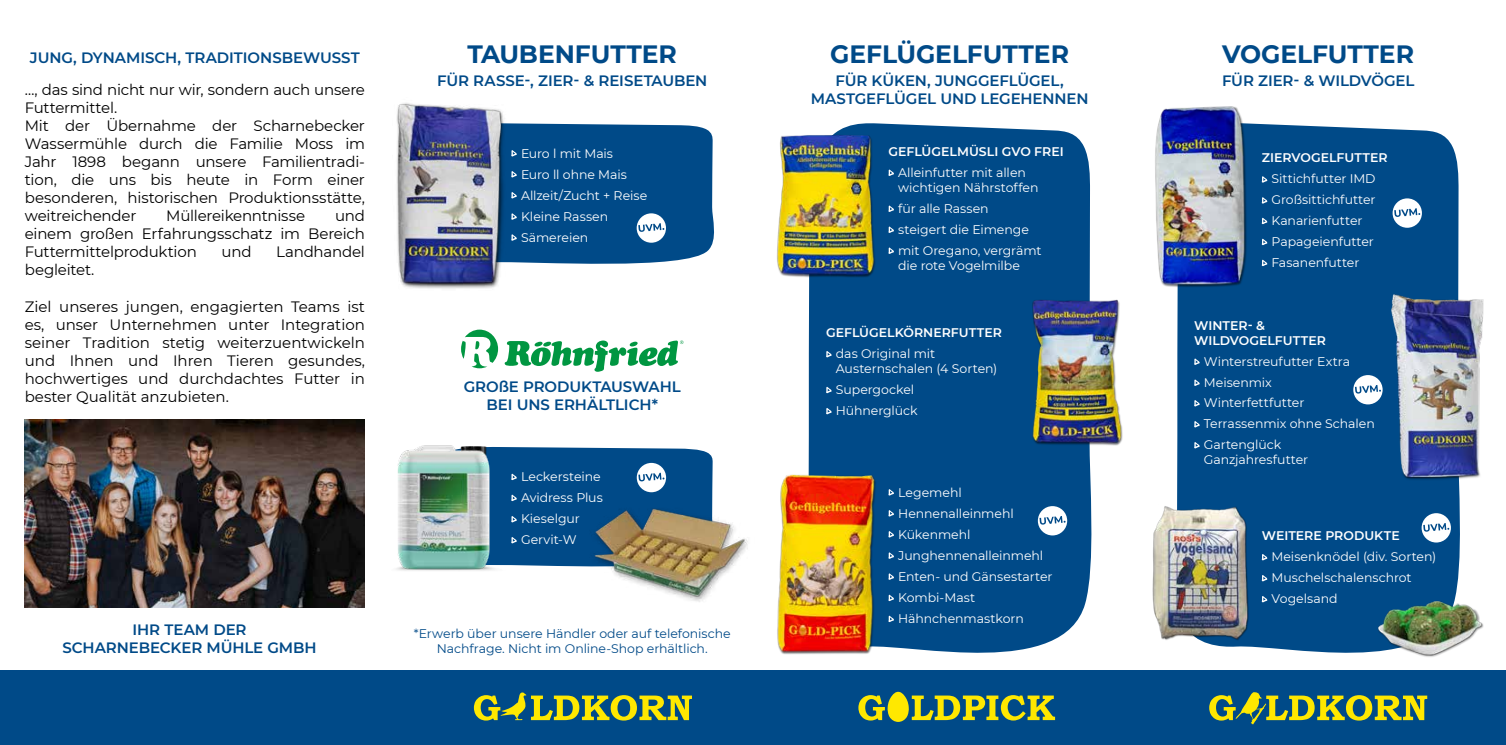
<style>
.page{position:relative;width:1506px;height:745px;background:#fff}
.page>*{position:absolute;margin:0;border:0;box-sizing:border-box;transform-origin:0 0}
.t1{font:700 25px "Montserrat";letter-spacing:-.005em;color:#004a88}
.t2{font:15px/18px "Montserrat";letter-spacing:-.015em;color:#000;text-align:justify}
.t3{font:600 15px/18px "Montserrat";letter-spacing:-.01em;color:#004a88;text-align:center}
.t4{font:12.5px/21px "Montserrat";letter-spacing:-.005em;color:#fff}
.t5{font:600 12.5px/15px "Montserrat";color:#fff}
.t6{font:12.5px/15px "Montserrat";letter-spacing:-.005em;color:#004a88;text-align:center}
</style>
<div class="page">
<div style="left:0;top:670px;width:1506px;height:74px;background:#004a88"></div>
<svg style="left:474px;top:692px;width:218px;height:28px"></svg>
<svg style="left:1209px;top:692px;width:218px;height:32px"></svg>
<svg style="left:858px;top:691px;width:197px;height:30px"></svg>
<div style="left:1177px;top:123px;width:283px;height:530px;background:#004a88"></div>
<div style="left:808px;top:123px;width:284px;height:530px;background:#004a88"></div>
<img style="left:1155px;top:106px;width:101px;height:189px">
<svg style="left:888px;top:169px;width:6px;height:7px"></svg>
<svg style="left:888px;top:205px;width:6px;height:7px"></svg>
<svg style="left:888px;top:226px;width:6px;height:7px"></svg>
<svg style="left:888px;top:247px;width:6px;height:7px"></svg>
<svg style="left:826px;top:350px;width:6px;height:7px"></svg>
<svg style="left:826px;top:386px;width:6px;height:7px"></svg>
<svg style="left:826px;top:407px;width:6px;height:7px"></svg>
<div style="left:1422px;top:513px;width:29px;height:29px;background:#fff;border-radius:50%"></div>
<svg style="left:1423px;top:523px;width:26px;height:8px"></svg>
<div style="left:1393px;top:198px;width:29px;height:29px;background:#fff;border-radius:50%"></div>
<svg style="left:1394px;top:208px;width:26px;height:9px"></svg>
<div style="left:1038px;top:506px;width:29px;height:29px;background:#fff;border-radius:50%"></div>
<svg style="left:1039px;top:516px;width:26px;height:8px"></svg>
<img style="left:396px;top:103px;width:108px;height:186px">
<img style="left:1371px;top:592px;width:113px;height:65px">
<svg style="left:1262px;top:176px;width:5px;height:7px"></svg>
<svg style="left:1262px;top:217px;width:5px;height:7px"></svg>
<svg style="left:1262px;top:197px;width:5px;height:6px"></svg>
<svg style="left:1262px;top:238px;width:5px;height:7px"></svg>
<svg style="left:1262px;top:259px;width:5px;height:7px"></svg>
<div style="left:1353px;top:375px;width:30px;height:29px;background:#fff;border-radius:50%"></div>
<svg style="left:1355px;top:385px;width:26px;height:8px"></svg>
<svg style="left:1194px;top:358px;width:6px;height:7px"></svg>
<svg style="left:1194px;top:399px;width:6px;height:7px"></svg>
<svg style="left:1194px;top:379px;width:6px;height:7px"></svg>
<svg style="left:1194px;top:420px;width:6px;height:7px"></svg>
<svg style="left:1194px;top:441px;width:6px;height:7px"></svg>
<svg style="left:1262px;top:553px;width:5px;height:7px"></svg>
<svg style="left:1262px;top:574px;width:5px;height:7px"></svg>
<svg style="left:1262px;top:595px;width:5px;height:7px"></svg>
<img style="left:1152px;top:503px;width:101px;height:139px">
<img style="left:1386px;top:290px;width:98px;height:195px">
<img style="left:777px;top:466px;width:109px;height:189px">
<img style="left:1030px;top:291px;width:93px;height:157px">
<img style="left:777px;top:127px;width:101px;height:156px">
<svg style="left:461px;top:329px;width:37px;height:39px"></svg>
<svg style="left:505px;top:340px;width:178px;height:31px"></svg>
<img style="left:396px;top:445px;width:57px;height:126px">
<img style="left:25px;top:419px;width:340px;height:188px">
<img style="left:614px;top:522px;width:134px;height:80px">
<svg style="left:430px;top:123px;width:284px;height:148px;background:#346798"></svg>
<svg style="left:888px;top:488px;width:6px;height:7px"></svg>
<svg style="left:888px;top:509px;width:6px;height:7px"></svg>
<svg style="left:888px;top:552px;width:6px;height:6px"></svg>
<svg style="left:888px;top:594px;width:6px;height:6px"></svg>
<svg style="left:888px;top:530px;width:6px;height:7px"></svg>
<svg style="left:888px;top:573px;width:6px;height:6px"></svg>
<svg style="left:888px;top:615px;width:6px;height:6px"></svg>
<img style="left:430px;top:446px;width:289px;height:126px">
<p class="t3" style="left:30px;top:48px;width:332px">JUNG, DYNAMISCH, TRADITIONSBEWUSST</p>
<p class="t2" style="left:25px;top:80px;width:342px;text-align:left">…, das sind nicht nur wir, sondern auch unsere Futtermittel.<br>Mit der Übernahme der Scharnebecker Wassermühle durch die Familie Moss im Jahr 1898 begann unsere Familientradi&shy;tion, die uns bis heute in Form einer besonderen, historischen Produktionsstätte, weitreichender</p>
<p class="t2" style="left:25px;top:206px;width:342px;text-indent:310px">und einem großen Erfahrungsschatz im Bereich Futtermittelproduktion</p>
<p class="t2" style="left:166px;top:206px;width:140px">Müllereikenntnisse</p>
<p class="t2" style="left:222px;top:242px;width:31px">und</p>
<p class="t2" style="left:276px;top:242px;width:90px">Landhandel</p>
<p class="t2" style="left:25px;top:260px;width:71px">begleitet.</p>
<p class="t2" style="left:25px;top:296px;width:342px">Ziel unseres jungen, engagierten Teams ist es, unser Unternehmen unter Integration seiner Tradition stetig weiterzuentwickeln und Ihnen und Ihren Tieren gesundes, hochwertiges und durchdachtes Futter in bester Qualität anzubieten.</p>
<p class="t3" style="left:62px;top:619px;width:256px">IHR TEAM DER<br>SCHARNEBECKER MÜHLE GMBH</p>
<h1 class="t1" style="left:830px;top:36px;width:240px">GEFLÜGELFUTTER</h1>
<h1 class="t1" style="left:1222px;top:36px;width:193px">VOGELFUTTER</h1>
<h1 class="t1" style="left:468px;top:36px;width:211px">TAUBENFUTTER</h1>
<p class="t3" style="left:437px;top:71px;width:272px">FÜR RASSE-, ZIER- &amp; REISETAUBEN</p>
<p class="t3" style="left:835px;top:71px;width:230px">FÜR KÜKEN, JUNGGEFLÜGEL,</p>
<p class="t3" style="left:1222px;top:71px;width:194px">FÜR ZIER- &amp; WILDVÖGEL</p>
<p class="t3" style="left:811px;top:89px;width:279px">MASTGEFLÜGEL UND LEGEHENNEN</p>
<p class="t4" style="left:521px;top:142px;width:94px">Euro l mit Mais</p>
<p class="t4" style="left:521px;top:184px;width:128px">Allzeit/Zucht + Reise</p>
<p class="t4" style="left:521px;top:226px;width:69px">Sämereien</p>
<p class="t4" style="left:521px;top:163px;width:107px">Euro ll ohne Mais</p>
<p class="t4" style="left:521px;top:205px;width:89px">Kleine Rassen</p>
<p class="t3" style="left:464px;top:376px;width:219px">GROßE PRODUKTAUSWAHL<br>BEI UNS ERHÄLTLICH*</p>
<p class="t4" style="left:521px;top:465px;width:81px">Leckersteine</p>
<p class="t4" style="left:521px;top:507px;width:60px">Kieselgur<br>Gervit-W</p>
<p class="t4" style="left:521px;top:486px;width:83px">Avidress Plus</p>
<p class="t6" style="left:414px;top:625px;width:319px">*Erwerb über unsere Händler oder auf telefonische<br>Nachfrage. Nicht im Online-Shop erhältlich.</p>
<p class="t5" style="left:888px;top:143px;width:177px">GEFLÜGELMÜSLI GVO FREI</p>
<p class="t4" style="left:898px;top:164px;width:142px;line-height:15px">Alleinfutter mit allen wichtigen Nährstoffen</p>
<p class="t4" style="left:898px;top:197px;width:145px">für alle Rassen<br>steigert die Eimenge mit Oregano, vergrämt</p>
<p class="t4" style="left:898px;top:254px;width:123px">die rote Vogelmilbe</p>
<p class="t5" style="left:826px;top:324px;width:177px">GEFLÜGELKÖRNERFUTTER</p>
<p class="t4" style="left:836px;top:345px;width:163px;line-height:15px">das Original mit<br>Austernschalen (4 Sorten)</p>
<p class="t4" style="left:836px;top:378px;width:83px">Supergockel<br>Hühnerglück</p>
<p class="t4" style="left:898px;top:481px;width:65px">Legemehl</p>
<p class="t4" style="left:898px;top:523px;width:74px">Kükenmehl</p>
<p class="t4" style="left:898px;top:565px;width:156px">Enten- und Gänsestarter</p>
<p class="t4" style="left:898px;top:607px;width:127px">Hähnchenmastkorn</p>
<p class="t4" style="left:898px;top:502px;width:117px">Hennenalleinmehl</p>
<p class="t4" style="left:898px;top:544px;width:147px">Junghennenalleinmehl</p>
<p class="t4" style="left:898px;top:586px;width:79px">Kombi-Mast</p>
<p class="t5" style="left:1262px;top:149px;width:127px">ZIERVOGELFUTTER</p>
<p class="t4" style="left:1271px;top:168px;width:106px">Sittichfutter IMD</p>
<p class="t4" style="left:1271px;top:209px;width:92px">Kanarienfutter</p>
<p class="t4" style="left:1271px;top:189px;width:106px">Großsittichfutter</p>
<p class="t4" style="left:1271px;top:230px;width:104px">Papageienfutter<br>Fasanenfutter</p>
<p class="t5" style="left:1194px;top:317px;width:133px">WINTER- &amp;<br>WILDVOGELFUTTER</p>
<p class="t4" style="left:1204px;top:350px;width:148px">Winterstreufutter Extra</p>
<p class="t4" style="left:1204px;top:391px;width:102px">Winterfettfutter</p>
<p class="t4" style="left:1204px;top:371px;width:69px">Meisenmix</p>
<p class="t4" style="left:1204px;top:412px;width:172px">Terrassenmix ohne Schalen<br>Gartenglück</p>
<p class="t4" style="left:1204px;top:448px;width:106px">Ganzjahresfutter</p>
<p class="t5" style="left:1262px;top:527px;width:140px">WEITERE PRODUKTE</p>
<p class="t4" style="left:1271px;top:545px;width:166px">Meisenknödel (div. Sorten)<br>Muschelschalenschrot<br>Vogelsand</p>
</div>
